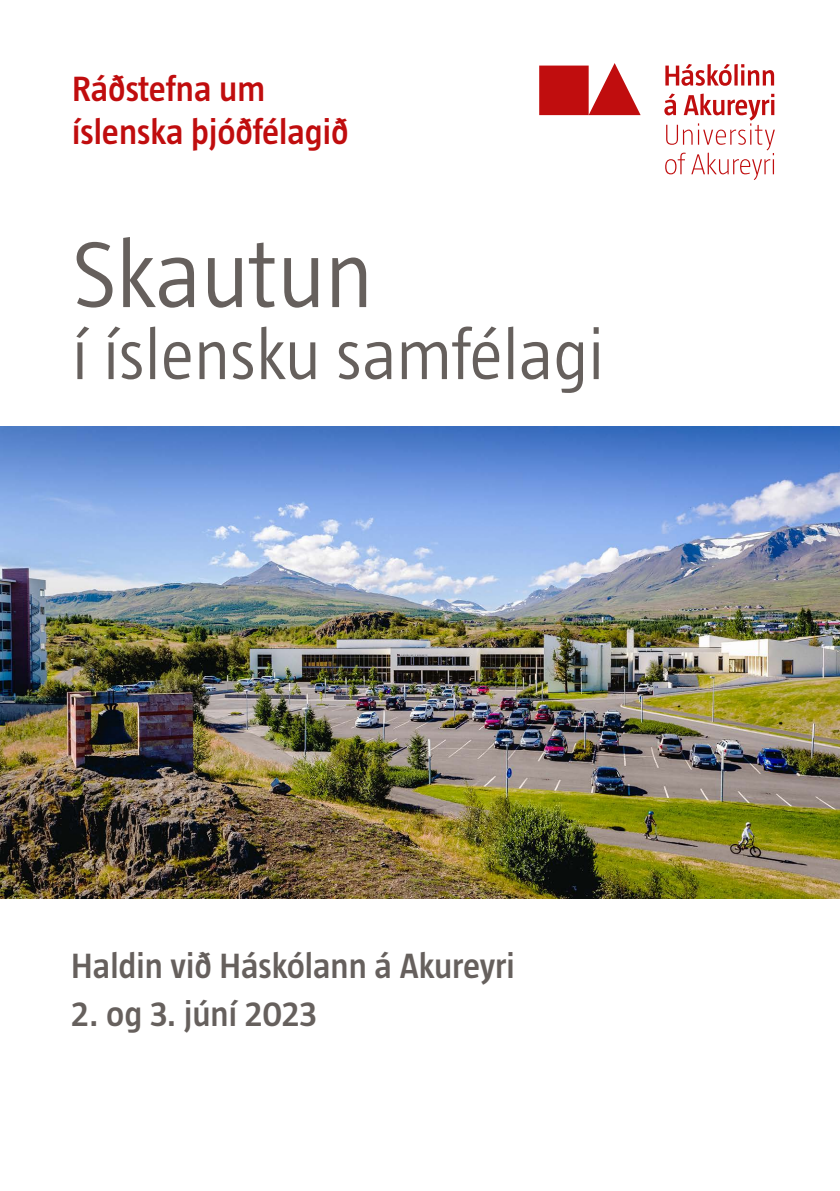
<style>
.page{position:relative;width:840px;height:1191px;background:#fff}
.page>*{position:absolute;margin:0;border:0;box-sizing:border-box;transform-origin:0 0}
.t1{font:300 96px "Taz";color:#66605d}
.t2{font:300 72px "Taz";color:#66605d}
.t3{font:600 36px "Taz";color:#66605d}
.t4{font:600 36px/43.2px "Taz";color:#c00d0e}
</style>
<div class="page">
<img style="left:0;top:427px;width:839px;height:471px">
<svg style="left:539px;top:63px;width:235px;height:117px"></svg>
<p class="t4" style="left:72px;top:67px;width:278px">Ráðstefna um íslenska þjóðfélagið</p>
<h1 class="t1" style="left:72px;top:224px;width:302px">Skautun</h1>
<h2 class="t2" style="left:72px;top:317px;width:533px">í íslensku samfélagi</h2>
<p class="t3" style="left:71px;top:946px;width:445px">Haldin við Háskólann á Akureyri</p>
<p class="t3" style="left:71px;top:994px;width:247px">2. og 3. júní 2023</p>
</div>
